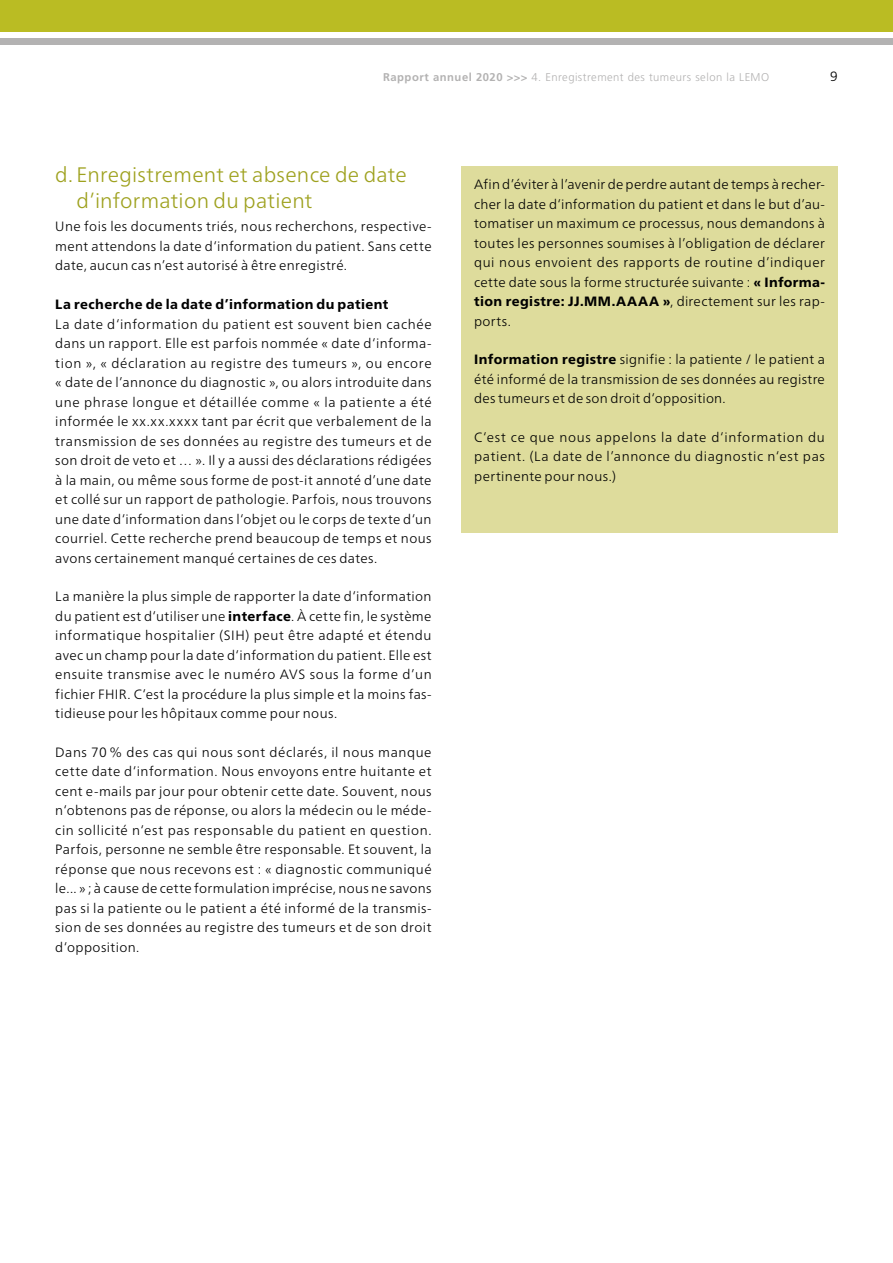
<style>
.page{position:relative;width:893px;height:1263px;background:#fff}
.page>*{position:absolute;margin:0;border:0;box-sizing:border-box;transform-origin:0 0}
.t1{font:300 21px/25.5px "Frutiger Neue LT Pro";letter-spacing:.01em;color:#9ea11e}
.t2{font:300 13.5px/19.5px "Frutiger Neue LT Pro";letter-spacing:.025em;color:#000;text-align:justify}
.t3{font:800 13.5px "Frutiger Neue LT Pro";letter-spacing:.03em;color:#000}
.t4{font:300 13.5px "Frutiger";color:#000}
.t5{font:300 11.25px "Frutiger";letter-spacing:.04em;color:#b3b2b2}
.s1{font-weight:700}
.s2{font-weight:800}
</style>
<div class="page">
<div style="left:0;top:0;width:893px;height:32px;background:#babc23"></div>
<div style="left:0;top:38px;width:893px;height:7px;background:#b3b2b2"></div>
<div style="left:461px;top:166px;width:377px;height:366px;background:#dedc9c"></div>
<p class="t5" style="left:383px;top:70px;width:388px"><span class="s1">Rapport annuel 2020 &gt;&gt;&gt;</span> 4. Enregistrement des tumeurs selon la LEMO</p>
<p class="t4" style="left:830px;top:68px;width:9px">9</p>
<h1 class="t1" style="left:77px;top:162px;width:332px;text-indent:-21px">d. Enregistrement et absence de date d’information du patient</h1>
<p class="t2" style="left:55px;top:217px;width:378px">Une fois les documents triés, nous recherchons, respective&shy;ment attendons la date d‘information du patient. Sans cette date, aucun cas n’est autorisé à être enregistré.</p>
<p class="t3" style="left:55px;top:296px;width:335px">La recherche de la date d’information du patient</p>
<p class="t2" style="left:55px;top:314px;width:378px">La date d‘information du patient est souvent bien cachée dans un rapport. Elle est parfois nommée « date d‘informa&shy;tion », « déclaration au registre des tumeurs », ou encore « date de l’annonce du diagnostic », ou alors introduite dans une phrase longue et détaillée comme « la patiente a été informée le xx.xx.xxxx tant par écrit que verbalement de la transmission de ses données au registre des tumeurs et de son droit de veto et … ». Il y a aussi des déclarations rédigées à la main, ou même sous forme de post-it annoté d’une date et collé sur un rapport de pathologie. Parfois, nous trouvons une date d‘information dans l‘objet ou le corps de texte d‘un courriel. Cette recherche prend beaucoup de temps et nous avons certainement manqué certaines de ces dates.</p>
<p class="t2" style="left:55px;top:587px;width:378px">La manière la plus simple de rapporter la date d‘information du patient est d‘utiliser une <span class="s2">interface</span>. À cette fin, le système informatique hospitalier (SIH) peut être adapté et étendu avec un champ pour la date d‘information du patient. Elle est ensuite transmise avec le numéro AVS sous la forme d’un fichier FHIR. C‘est la procédure la plus simple et la moins fas&shy;tidieuse pour les hôpitaux comme pour nous.</p>
<p class="t2" style="left:55px;top:742px;width:378px">Dans 70 % des cas qui nous sont déclarés, il nous manque cette date d‘information. Nous envoyons entre huitante et cent e-mails par jour pour obtenir cette date. Souvent, nous n‘obtenons pas de réponse, ou alors la médecin ou le méde&shy;cin sollicité n‘est pas responsable du patient en question.<br>Parfois, personne ne semble être responsable. Et souvent, la réponse que nous recevons est : « diagnostic communiqué le... » ; à cause de cette formulation imprécise, nous ne savons pas si la patiente ou le patient a été informé de la transmis&shy;sion de ses données au registre des tumeurs et de son droit d‘opposition.</p>
<p class="t2" style="left:474px;top:174px;width:352px">Afin d’éviter à l’avenir de perdre autant de temps à recher&shy;cher la date d‘information du patient et dans le but d’au&shy;tomatiser un maximum ce processus, nous demandons à toutes les personnes soumises à l’obligation de déclarer qui nous envoient des rapports de routine d’indiquer cette date sous la forme structurée suivante : <span class="s2">« Informa&shy;tion registre: JJ.MM.AAAA »</span>, directement sur les rap&shy;ports.</p>
<p class="t2" style="left:474px;top:350px;width:352px"><span class="s2">Information registre</span> signifie : la patiente / le patient a été informé de la transmission de ses données au registre des tumeurs et de son droit d‘opposition.</p>
<p class="t2" style="left:474px;top:427px;width:352px">C‘est ce que nous appelons la date d‘information du patient. (La date de l’annonce du diagnostic n‘est pas pertinente pour nous.)</p>
</div>
